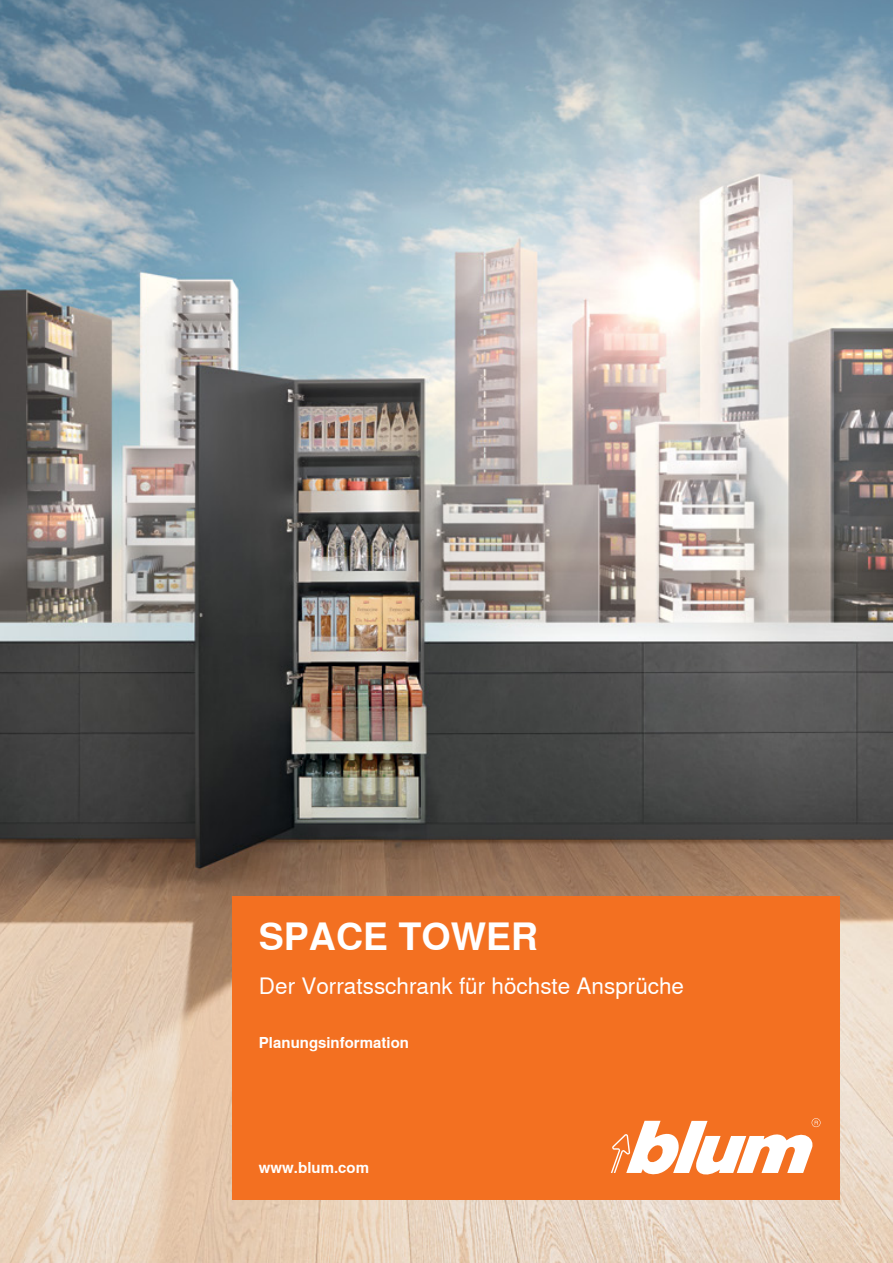
<style>
.page{position:relative;width:893px;height:1263px;background:#fff}
.page>*{position:absolute;margin:0;border:0;box-sizing:border-box;transform-origin:0 0}
.t1{font:700 37.5px "Nimbus Sans Global";color:#fff}
.t2{font:22.5px "Nimbus Sans Global";color:#fff}
.t3{font:700 15px "Nimbus Sans Global";color:#fff}
</style>
<div class="page">
<img style="left:0;top:0;width:893px;height:1263px">
<div style="left:232px;top:896px;width:607px;height:304px;background:#f37021"></div>
<svg style="left:611px;top:1118px;width:209px;height:56px"></svg>
<h1 class="t1" style="left:259px;top:908px;width:281px">SPACE TOWER</h1>
<p class="t2" style="left:259px;top:968px;width:427px">Der Vorratsschrank für höchste Ansprüche</p>
<p class="t3" style="left:259px;top:1031px;width:152px">Planungsinformation</p>
<p class="t3" style="left:259px;top:1156px;width:112px">www.blum.com</p>
</div>
